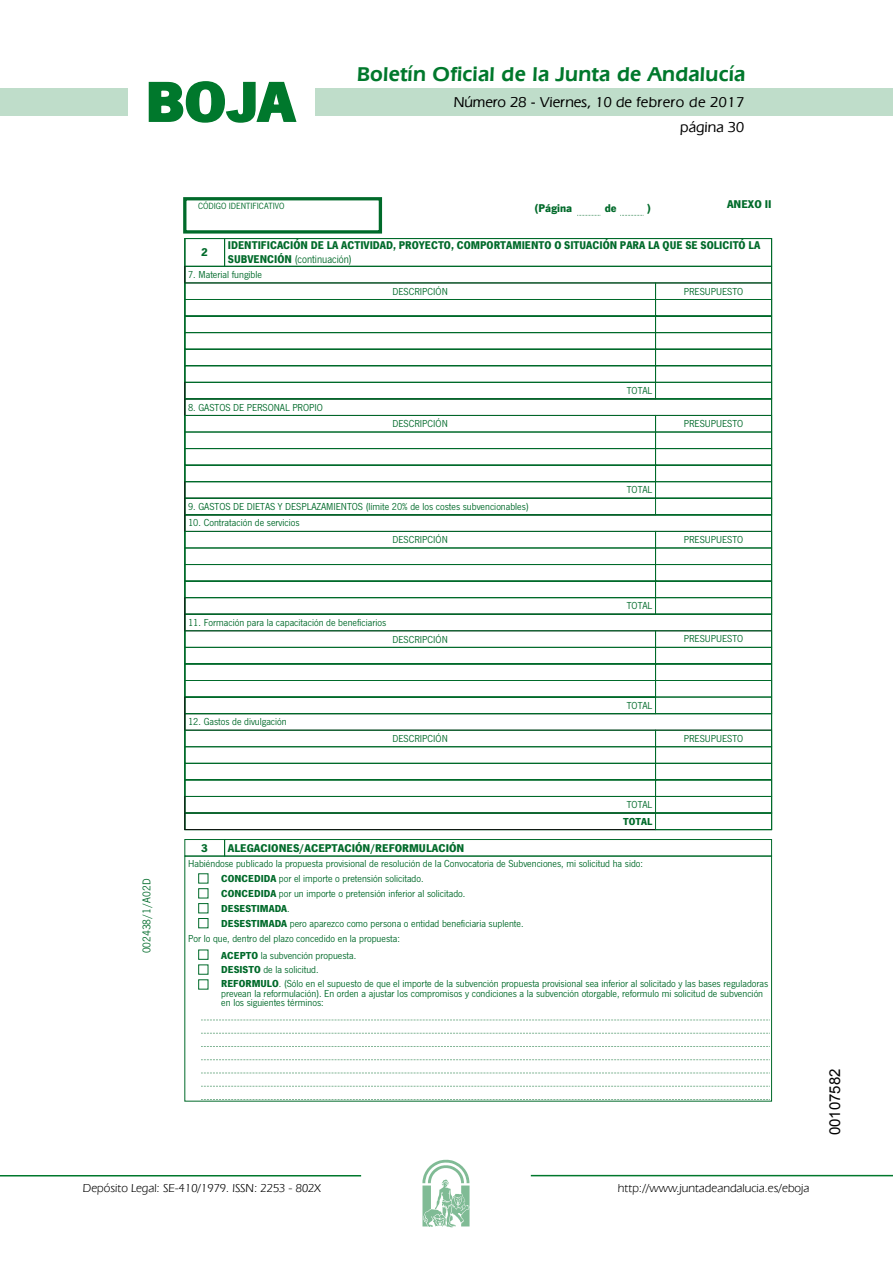
<style>
.page{position:relative;width:893px;height:1263px;background:#fff}
.page>*{position:absolute;margin:0;border:0;box-sizing:border-box;transform-origin:0 0}
.t1{font:700 57.75px "News Got T";color:#00782c;scale:1.14 1}
.t2{font:600 21px "Eras IT Cby BT";letter-spacing:.01em;color:#00782c}
.t3{font:500 15px/24.5px "Eras IT Cby BT";color:#000;text-align:right}
.t4{font:15px "Arial";color:#000}
.t5{font:12px "Eras IT Cby BT";color:#000}
.t6{font:700 11.7px/14.1px "News Got T";color:#006a2a;scale:.95 1}
.t7{font:700 11.7px "News Got T";color:#006a2a}
.t8{font:11.7px "News Got T";color:#006b2a}
.t9{font:700 11.7px "News Got T";color:#006b2a}
.t10{font:10.5px/9.3px "News Got T";color:#006a2a}
.t11{font:700 10.5px "News Got T";color:#006a2a}
.t12{font:9.3px "News Got T";color:#006a2a}
.s1{font-weight:400}
.s2{font-weight:700}
</style>
<div class="page">
<div style="left:315px;top:88px;width:577px;height:28px;background:#bfddca"></div>
<div style="left:0;top:88px;width:128px;height:28px;background:#bfddca"></div>
<hr style="left:0;top:1175px;width:361px;height:2px;background:#00782c">
<svg style="left:422px;top:1159px;width:47px;height:68px"></svg>
<hr style="left:531px;top:1175px;width:361px;height:1px;background:#00782c">
<svg style="left:148px;top:81px;width:149px;height:42px"></svg>
<div style="left:183px;top:197px;width:199px;height:37px;border:3px solid #006a2a"></div>
<svg style="left:577px;top:215px;width:24px;height:1px"></svg>
<svg style="left:620px;top:215px;width:24px;height:1px"></svg>
<div style="left:184px;top:238px;width:41px;height:29px;border:1px solid #006a2a"></div>
<div style="left:224px;top:238px;width:548px;height:29px;border:1px solid #006a2a"></div>
<div style="left:185px;top:266px;width:586px;height:133px;border:1px solid #006a2a"></div>
<hr style="left:184px;top:266px;width:587px;height:1px;background:#006a2a">
<svg style="left:184px;top:266px;width:1px;height:17px"></svg>
<svg style="left:184px;top:299px;width:588px;height:84px"></svg>
<div style="left:655px;top:382px;width:116px;height:17px;border:1px solid #006a2a"></div>
<hr style="left:184px;top:399px;width:587px;height:1px;background:#006a2a">
<svg style="left:184px;top:382px;width:1px;height:33px"></svg>
<div style="left:184px;top:415px;width:471px;height:17px;border:1px solid #006a2a"></div>
<div style="left:655px;top:415px;width:116px;height:17px;border:1px solid #006a2a"></div>
<svg style="left:184px;top:432px;width:588px;height:100px"></svg>
<div style="left:184px;top:531px;width:471px;height:17px;border:1px solid #006a2a"></div>
<div style="left:655px;top:531px;width:116px;height:17px;border:1px solid #006a2a"></div>
<svg style="left:184px;top:547px;width:588px;height:84px"></svg>
<svg style="left:184px;top:647px;width:588px;height:83px"></svg>
<div style="left:184px;top:730px;width:471px;height:17px;border:1px solid #006a2a"></div>
<div style="left:655px;top:730px;width:116px;height:17px;border:1px solid #006a2a"></div>
<svg style="left:184px;top:746px;width:588px;height:84px"></svg>
<div style="left:655px;top:813px;width:116px;height:17px;border:1px solid #006a2a"></div>
<div style="left:184px;top:839px;width:41px;height:18px;border:1px solid #006a2a"></div>
<div style="left:224px;top:839px;width:548px;height:18px;border:1px solid #006a2a"></div>
<div style="left:184px;top:856px;width:588px;height:246px;border:1px solid #006a2a"></div>
<div style="left:198px;top:873px;width:10px;height:10px;border:1px solid #006a2a"></div>
<div style="left:198px;top:888px;width:10px;height:10px;border:1px solid #006a2a"></div>
<div style="left:198px;top:903px;width:10px;height:10px;border:1px solid #006a2a"></div>
<div style="left:198px;top:918px;width:10px;height:10px;border:1px solid #006a2a"></div>
<div style="left:198px;top:950px;width:10px;height:10px;border:1px solid #006a2a"></div>
<div style="left:198px;top:965px;width:10px;height:10px;border:1px solid #006a2a"></div>
<div style="left:198px;top:980px;width:10px;height:9px;border:1px solid #006a2a"></div>
<svg style="left:201px;top:1020px;width:569px;height:1px"></svg>
<svg style="left:201px;top:1033px;width:569px;height:1px"></svg>
<svg style="left:201px;top:1046px;width:569px;height:1px"></svg>
<svg style="left:201px;top:1059px;width:569px;height:1px"></svg>
<svg style="left:201px;top:1073px;width:569px;height:1px"></svg>
<svg style="left:201px;top:1086px;width:569px;height:1px"></svg>
<svg style="left:201px;top:1099px;width:569px;height:1px"></svg>
<h1 class="t1" style="left:145px;top:68px;width:133px">BOJA</h1>
<h2 class="t2" style="left:357px;top:62px;width:390px">Boletín Oficial de la Junta de Andalucía</h2>
<h3 class="t3" style="left:453px;top:90px;width:292px">Número 28 - Viernes, 10 de febrero de 2017 página 30</h3>
<p class="t9" style="left:727px;top:198px;width:46px">ANEXO II</p>
<p class="t12" style="left:198px;top:201px;width:88px">CÓDIGO IDENTIFICATIVO</p>
<p class="t7" style="left:534px;top:202px;width:39px">(Página</p>
<p class="t7" style="left:604px;top:202px;width:13px">de</p>
<p class="t7" style="left:647px;top:202px;width:5px">)</p>
<p class="t7" style="left:201px;top:246px;width:8px">2</p>
<p class="t6" style="left:228px;top:238px;width:562px">IDENTIFICACIÓN DE LA ACTIVIDAD, PROYECTO, COMPORTAMIENTO O SITUACIÓN PARA LA QUE SE SOLICITÓ LA<br>SUBVENCIÓN <span class="s1">(continuación)</span></p>
<p class="t10" style="left:188px;top:270px;width:75px">7. Material fungible</p>
<p class="t10" style="left:392px;top:286px;width:57px">DESCRIPCIÓN</p>
<p class="t10" style="left:683px;top:286px;width:61px">PRESUPUESTO</p>
<p class="t8" style="left:140px;top:953px;width:76px;rotate:-90deg">002438/1/A02D</p>
<p class="t10" style="left:188px;top:402px;width:136px">8. GASTOS DE PERSONAL PROPIO</p>
<p class="t10" style="left:627px;top:386px;width:27px">TOTAL</p>
<p class="t10" style="left:392px;top:419px;width:57px">DESCRIPCIÓN</p>
<p class="t10" style="left:683px;top:419px;width:61px">PRESUPUESTO</p>
<p class="t10" style="left:627px;top:485px;width:27px">TOTAL</p>
<p class="t10" style="left:188px;top:502px;width:342px">9. GASTOS DE DIETAS Y DESPLAZAMIENTOS (límite 20% de los costes subvencionables)</p>
<p class="t10" style="left:188px;top:518px;width:113px">10. Contratación de servicios</p>
<p class="t10" style="left:392px;top:535px;width:57px">DESCRIPCIÓN</p>
<p class="t10" style="left:683px;top:535px;width:61px">PRESUPUESTO</p>
<p class="t10" style="left:188px;top:618px;width:200px">11. Formación para la capacitación de beneficiarios</p>
<p class="t10" style="left:627px;top:601px;width:27px">TOTAL</p>
<p class="t10" style="left:392px;top:634px;width:57px">DESCRIPCIÓN</p>
<p class="t10" style="left:683px;top:634px;width:61px">PRESUPUESTO</p>
<p class="t10" style="left:188px;top:717px;width:100px">12. Gastos de divulgación</p>
<p class="t10" style="left:627px;top:700px;width:27px">TOTAL</p>
<p class="t10" style="left:392px;top:734px;width:57px">DESCRIPCIÓN</p>
<p class="t10" style="left:683px;top:734px;width:61px">PRESUPUESTO</p>
<p class="t10" style="left:627px;top:800px;width:27px">TOTAL</p>
<p class="t11" style="left:623px;top:816px;width:31px">TOTAL</p>
<p class="t7" style="left:201px;top:842px;width:8px">3</p>
<p class="t7" style="left:228px;top:842px;width:238px">ALEGACIONES/ACEPTACIÓN/REFORMULACIÓN</p>
<p class="t10" style="left:188px;top:859px;width:456px">Habiéndose publicado la propuesta provisional de resolución de la Convocatoria de Subvenciones, mi solicitud ha sido:</p>
<p class="t10" style="left:221px;top:874px;width:204px"><span class="s2">CONCEDIDA</span> por el importe o pretensión solicitado.</p>
<p class="t10" style="left:221px;top:889px;width:245px"><span class="s2">CONCEDIDA</span> por un importe o pretensión inferior al solicitado.</p>
<p class="t11" style="left:221px;top:903px;width:70px">DESESTIMADA<span class="s1">.</span></p>
<p class="t10" style="left:221px;top:919px;width:304px"><span class="s2">DESESTIMADA</span> pero aparezco como persona o entidad beneficiaria suplente.</p>
<p class="t10" style="left:188px;top:934px;width:213px">Por lo que, dentro del plazo concedido en la propuesta:</p>
<p class="t10" style="left:221px;top:948px;width:136px;line-height:14.9px"><span class="s2">ACEPTO</span> la subvención propuesta.<br><span class="s2">DESISTO</span> de la solicitud.</p>
<p class="t10" style="left:221px;top:979px;width:548px"><span class="s2">REFORMULO</span>. (Sólo en el supuesto de que el importe de la subvención propuesta provisional sea inferior al solicitado y las bases reguladoras prevean la reformulación). En orden a ajustar los compromisos y condiciones a la subvención otorgable, reformulo mi solicitud de subvención en los siguientes términos:</p>
<p class="t5" style="left:83px;top:1181px;width:239px">Depósito Legal: SE-410/1979. ISSN: 2253 - 802X</p>
<p class="t5" style="left:618px;top:1181px;width:193px">http://www.juntadeandalucia.es/eboja</p>
<h3 class="t4" style="left:825px;top:1135px;width:68px;rotate:-90deg">00107582</h3>
</div>
